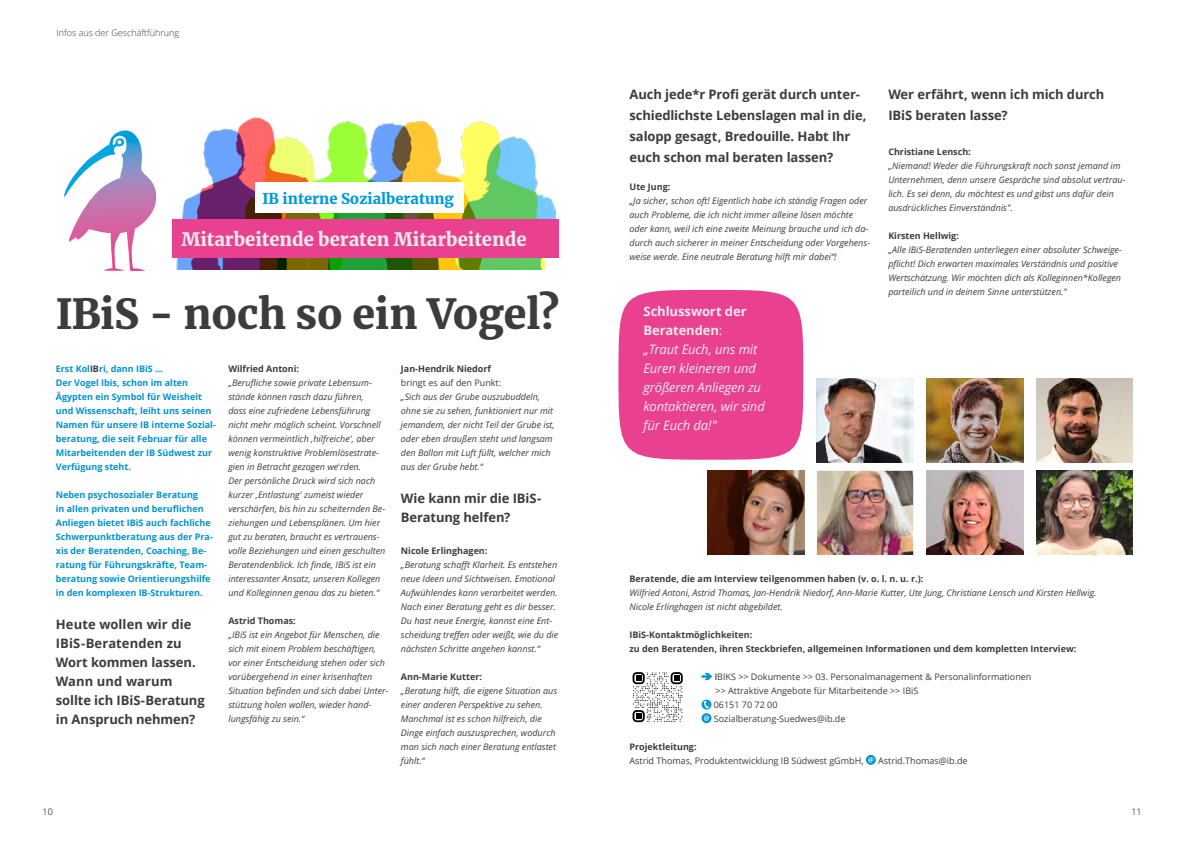
<style>
.page{position:relative;width:1191px;height:842px;background:#fff}
.page>*{position:absolute;margin:0;border:0;box-sizing:border-box;transform-origin:0 0}
.t1{font:900 41px "Merriweather";letter-spacing:-.01em;color:#3c3c3b}
.t2{font:900 18.4px "Merriweather";color:#eceaeb}
.t3{font:900 14.7px "Merriweather";color:#009bda}
.t4{font:700 13px/19px "Open Sans";letter-spacing:-.01em;color:#3c3c3b}
.t5{font:italic 13px/19px "Open Sans";letter-spacing:-.01em;color:#eceaeb}
.t6{font:italic 9px/14px "Open Sans";color:#3c3c3b}
.t7{font:700 9px/14px "Open Sans";color:#0092d5}
.t8{font:700 9px/14px "Open Sans";color:#3c3c3b}
.t9{font:9px/14px "Open Sans";color:#3c3c3b}
.t10{font:300 9px "Open Sans";color:#3c3c3b}
.t11{font:300 9px "Open Sans";color:#000}
.s1{color:#3c3c3b}
.s2{font-style:normal}
.s3{font-weight:700;font-style:normal}
.s4{color:#fff}
.s5{color:#000}
</style>
<div class="page">
<svg style="left:701px;top:673px;width:11px;height:7px"></svg>
<svg style="left:701px;top:701px;width:10px;height:22px"></svg>
<svg style="left:866px;top:755px;width:10px;height:10px"></svg>
<svg style="left:632px;top:672px;width:50px;height:50px"></svg>
<svg style="left:64px;top:130px;width:93px;height:141px"></svg>
<img style="left:177px;top:118px;width:379px;height:152px">
<div style="left:172px;top:219px;width:387px;height:39px;background:#e94190"></div>
<div style="left:21px;top:248px;width:78px;height:38px;background:#fff"></div>
<img style="left:817px;top:378px;width:96px;height:84px">
<img style="left:707px;top:471px;width:97px;height:84px">
<img style="left:926px;top:378px;width:97px;height:84px">
<img style="left:817px;top:471px;width:96px;height:84px">
<img style="left:1036px;top:378px;width:96px;height:84px">
<img style="left:1036px;top:471px;width:96px;height:84px">
<img style="left:927px;top:471px;width:96px;height:84px">
<div style="left:255px;top:182px;width:208px;height:31px;background:#fff"></div>
<div style="left:618px;top:290px;width:185px;height:170px;background:#e94190;border-radius:50%"></div>
<p class="t10" style="left:57px;top:27px;width:124px">Infos aus der Geschäftführung</p>
<h3 class="t3" style="left:262px;top:188px;width:193px">IB interne Sozialberatung</h3>
<h2 class="t2" style="left:181px;top:227px;width:347px">Mitarbeitende beraten Mitarbeitende</h2>
<h1 class="t1" style="left:56px;top:285px;width:505px">IBiS - noch so ein Vogel?</h1>
<p class="t7" style="left:56px;top:362px;width:162px">Erst Kol<span class="s1">IB</span>ri, dann IBiS …<br>Der Vogel Ibis, schon im alten<br>Ägypten ein Symbol für Weisheit und Wissenschaft, leiht uns seinen<br>Namen für unsere IB interne Sozial&shy;beratung, die seit Februar für alle<br>Mitarbeitenden der IB Südwest zur<br>Verfügung steht.</p>
<p class="t7" style="left:56px;top:488px;width:158px">Neben psychosozialer Beratung<br>in allen privaten und beruflichen Anliegen bietet IBiS auch fachliche Schwerpunktberatung aus der Pra&shy;xis der Beratenden, Coaching, Be&shy;ratung für Führungskräfte, Team&shy;beratung sowie Orientierungshilfe in den komplexen IB-Strukturen.</p>
<h3 class="t4" style="left:56px;top:614px;width:150px">Heute wollen wir die<br>IBiS-Beratenden zu<br>Wort kommen lassen.<br>Wann und warum sollte ich IBiS-Beratung in Anspruch nehmen?</h3>
<p class="t8" style="left:401px;top:362px;width:92px">Jan-Hendrik Niedorf</p>
<p class="t9" style="left:401px;top:376px;width:102px">bringt es auf den Punkt:</p>
<p class="t6" style="left:401px;top:390px;width:155px">„Sich aus der Grube auszubuddeln, ohne sie zu sehen, funktioniert nur mit jemandem, der nicht Teil der Grube ist, oder eben draußen steht und langsam den Ballon mit Luft füllt, welcher mich aus der Grube hebt.“</p>
<h3 class="t4" style="left:401px;top:488px;width:142px">Wie kann mir die IBiS-<br>Beratung helfen?</h3>
<p class="t8" style="left:401px;top:544px;width:88px">Nicole Erlinghagen:</p>
<p class="t6" style="left:401px;top:558px;width:159px">„Beratung schafft Klarheit. Es entstehen neue Ideen und Sichtweisen. Emotional Aufwühlendes kann verarbeitet werden.<br>Nach einer Beratung geht es dir besser.<br>Du hast neue Energie, kannst eine Ent&shy;scheidung treffen oder weißt, wie du die nächsten Schritte angehen kannst.“</p>
<p class="t8" style="left:401px;top:670px;width:83px">Ann-Marie Kutter:</p>
<p class="t6" style="left:401px;top:684px;width:158px">„Beratung hilft, die eigene Situation aus einer anderen Perspektive zu sehen.<br>Manchmal ist es schon hilfreich, die Dinge einfach auszusprechen, wodurch man sich nach einer Beratung entlastet fühlt.“</p>
<p class="t8" style="left:228px;top:362px;width:72px">Wilfried Antoni:</p>
<p class="t6" style="left:228px;top:376px;width:159px">„Berufliche sowie private Lebensum&shy;stände können rasch dazu führen,<br>dass eine zufriedene Lebensführung nicht mehr möglich scheint. Vorschnell können vermeintlich ,hilfreiche', aber wenig konstruktive Problemlösestrate&shy;gien in Betracht gezogen we<span class="s2">'</span>rden.<br>Der persönliche Druck wird sich nach kurzer ,Entlastung' zumeist wieder verschärfen, bis hin zu scheiternden Be&shy;ziehungen und Lebensplänen. Um hier gut zu beraten, braucht es vertrauens&shy;volle Beziehungen und einen geschulten Beratendenblick. Ich finde, IBiS ist ein interessanter Ansatz, unseren Kollegen und Kolleginnen genau das zu bieten.“</p>
<p class="t8" style="left:228px;top:614px;width:69px">Astrid Thomas:</p>
<p class="t6" style="left:228px;top:628px;width:162px">„IBiS ist ein Angebot für Menschen, die sich mit einem Problem beschäftigen, vor einer Entscheidung stehen oder sich vorübergehend in einer krisenhaften Situation befinden und sich dabei Unter&shy;stützung holen wollen, wieder hand&shy;lungsfähig zu sein.“</p>
<h3 class="t4" style="left:629px;top:83px;width:238px;line-height:21px">Auch jede*r Profi gerät durch unter&shy;schiedlichste Lebenslagen mal in die, salopp gesagt, Bredouille. Habt Ihr euch schon mal beraten lassen?</h3>
<p class="t8" style="left:629px;top:180px;width:42px">Ute Jung:</p>
<p class="t6" style="left:629px;top:194px;width:242px">„Ja sicher, schon oft! Eigentlich habe ich ständig Fragen oder auch Probleme, die ich nicht immer alleine lösen möchte oder kann, weil ich eine zweite Meinung brauche und ich da&shy;durch auch sicherer in meiner Entscheidung oder Vorgehens&shy;weise werde. Eine neutrale Beratung hilft mir dabei“!</p>
<h3 class="t5" style="left:643px;top:301px;width:123px"><span class="s3">Schlusswort der<br>Beratenden</span><span class="s2">:<br></span><span class="s4">„</span>Traut Euch, uns mit<br>Euren kleineren und größeren Anliegen zu kontaktieren, wir sind für Euch da!"</h3>
<h3 class="t4" style="left:888px;top:83px;width:217px;line-height:21px">Wer erfährt, wenn ich mich durch<br>IBiS beraten lasse?</h3>
<p class="t8" style="left:888px;top:145px;width:84px">Christiane Lensch:</p>
<p class="t6" style="left:888px;top:159px;width:239px">„Niemand! Weder die Führungskraft noch sonst jemand im Unternehmen, denn unsere Gespräche sind absolut vertrau&shy;lich. Es sei denn, du möchtest es und gibst uns dafür dein ausdrückliches Einverständnis".</p>
<p class="t8" style="left:888px;top:229px;width:72px">Kirsten Hellwig:</p>
<p class="t6" style="left:888px;top:243px;width:235px">„Alle IBiS-Beratenden unterliegen einer absoluter Schweige&shy;pflicht! Dich erwarten maximales Verständnis und positive Wertschätzung. Wir möchten dich als Kolleginnen*Kollegen parteilich und in deinem Sinne unterstützen."</p>
<p class="t8" style="left:629px;top:572px;width:295px">Beratende, die am Interview teilgenommen haben (v. o. l. n. u. r.):</p>
<p class="t6" style="left:629px;top:586px;width:468px">Wilfried Antoni, Astrid Thomas, Jan-Hendrik Niedorf, Ann-Marie Kutter, Ute Jung, Christiane Lensch und Kirsten Hellwig.<br>Nicole Erlinghagen ist nicht abgebildet.</p>
<p class="t8" style="left:629px;top:628px;width:448px">IBiS-Kontaktmöglichkeiten:<br>zu den Beratenden, ihren Steckbriefen, allgemeinen Informationen und dem kompletten Interview:</p>
<p class="t9" style="left:714px;top:670px;width:319px"><span class="s5">I</span>BIKS &gt;&gt; Dokumente &gt;&gt; 03. Personalmanagement &amp; Personalinformationen &gt;&gt; Attraktive Angebote für Mitarbeitende &gt;&gt; IBiS<br>06151 70 72 00<br>Sozialberatung-Suedwes@ib.de</p>
<p class="t8" style="left:629px;top:740px;width:69px">Projektleitung:</p>
<p class="t9" style="left:629px;top:754px;width:235px">Astrid Thomas, Produktentwicklung IB Südwest gGmbH,</p>
<p class="t9" style="left:878px;top:754px;width:91px">Astrid.Thomas@ib.de</p>
<p class="t11" style="left:43px;top:805px;width:12px">10</p>
<p class="t11" style="left:1131px;top:805px;width:12px">11</p>
</div>
